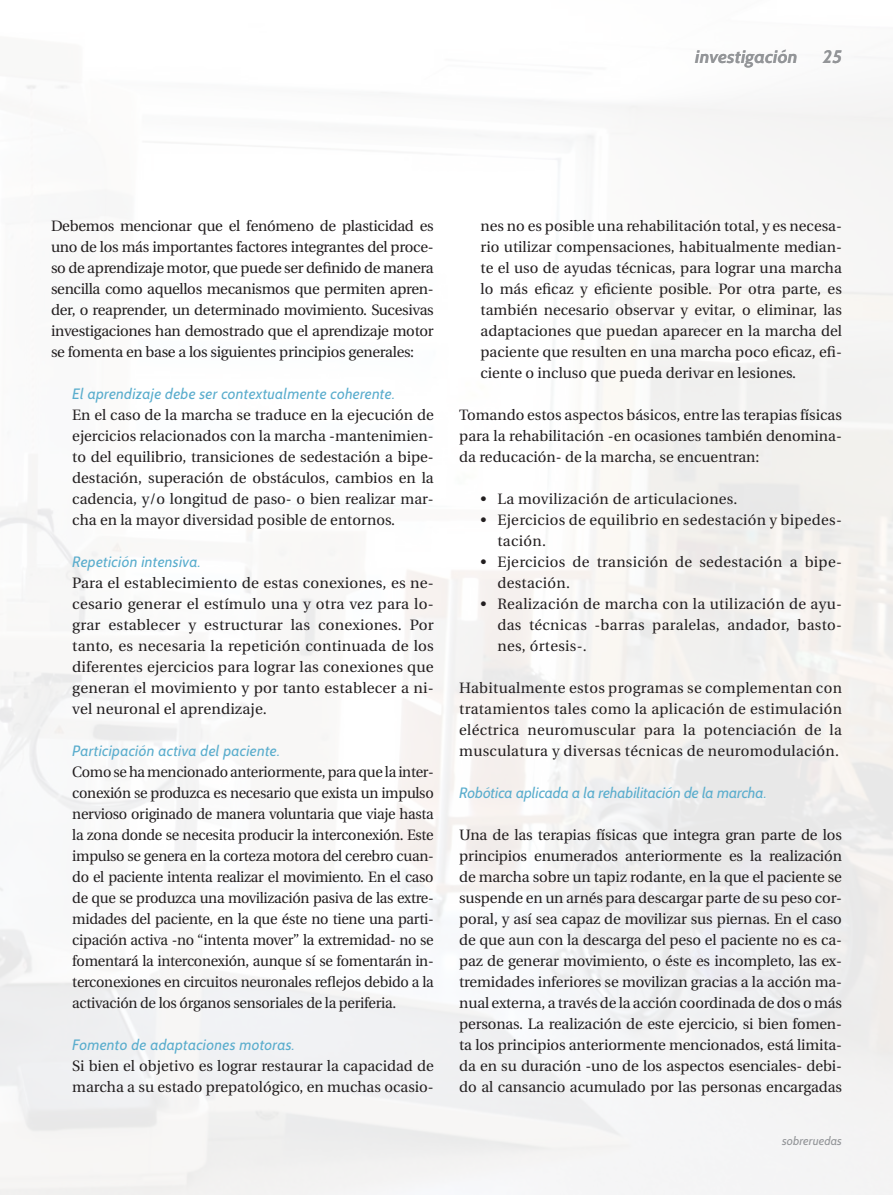
<style>
.page{position:relative;width:893px;height:1195px;background:#fff}
.page>*{position:absolute;margin:0;border:0;box-sizing:border-box;transform-origin:0 0}
.t1{font:italic 700 18px "Cabin";letter-spacing:.01em;color:#939598}
._7_COS_PRINCIPAL{font:15px/21px "Utopia";color:#231f20;text-align:justify}
._7_COS_PRINCIPAL-2{font:15px/21px "Utopia";letter-spacing:.02em;color:#231f20}
._7_1_COS_NEGRETA{font:italic 15px "Cabin";letter-spacing:.02em;color:#5aadcd}
._8_1_PREGUNTA_entrev{font:italic 15px "Cabin";color:#5aadcd}
.t2{font:italic 12px "Cabin";letter-spacing:.01em;color:#939598}
</style>
<div class="page">
<div style="left:0;top:0;width:893px;height:1195px;background:linear-gradient(to right,#fbfcfc,#f3f3f2)"></div>
<p class="t1" style="left:695px;top:46px;width:104px">investigación</p>
<p class="t1" style="left:823px;top:46px;width:21px">25</p>
<p class="_7_COS_PRINCIPAL" style="left:51px;top:216px;width:384px">Debemos mencionar que el fenómeno de plasticidad es uno de los más importantes factores integrantes del proce&shy;so de aprendizaje motor, que puede ser definido de manera sencilla como aquellos mecanismos que permiten apren&shy;der, o reaprender, un determinado movimiento. Sucesivas investigaciones han demostrado que el aprendizaje motor se fomenta en base a los siguientes principios generales:</p>
<p class="_7_1_COS_NEGRETA" style="left:72px;top:385px;width:324px">El aprendizaje debe ser contextualmente coherente.</p>
<p class="_7_COS_PRINCIPAL" style="left:72px;top:405px;width:363px">En el caso de la marcha se traduce en la ejecución de ejercicios relacionados con la marcha -mantenimien&shy;to del equilibrio, transiciones de sedestación a bipe&shy;destación, superación de obstáculos, cambios en la cadencia, y/o longitud de paso- o bien realizar mar&shy;cha en la mayor diversidad posible de entornos.</p>
<p class="_7_1_COS_NEGRETA" style="left:72px;top:553px;width:130px">Repetición intensiva.</p>
<p class="_7_COS_PRINCIPAL" style="left:72px;top:573px;width:363px">Para el establecimiento de estas conexiones, es ne&shy;cesario generar el estímulo una y otra vez para lo&shy;grar establecer y estructurar las conexiones. Por tanto, es necesaria la repetición continuada de los diferentes ejercicios para lograr las conexiones que generan el movimiento y por tanto establecer a ni&shy;vel neuronal el aprendizaje.</p>
<p class="_7_1_COS_NEGRETA" style="left:72px;top:742px;width:209px">Participación activa del paciente.</p>
<p class="_7_COS_PRINCIPAL" style="left:72px;top:762px;width:363px">Como se ha mencionado anteriormente, para que la inter&shy;conexión se produzca es necesario que exista un impulso nervioso originado de manera voluntaria que viaje hasta la zona donde se necesita producir la interconexión. Este impulso se genera en la corteza motora del cerebro cuan&shy;do el paciente intenta realizar el movimiento. En el caso de que se produzca una movilización pasiva de las extre&shy;midades del paciente, en la que éste no tiene una parti&shy;cipación activa -no “intenta mover” la extremidad- no se fomentará la interconexión, aunque sí se fomentarán in&shy;terconexiones en circuitos neuronales reflejos debido a la activación de los órganos sensoriales de la periferia.</p>
<p class="_7_1_COS_NEGRETA" style="left:72px;top:1036px;width:224px">Fomento de adaptaciones motoras.</p>
<p class="_7_COS_PRINCIPAL" style="left:72px;top:1056px;width:363px">Si bien el objetivo es lograr restaurar la capacidad de marcha a su estado prepatológico, en muchas ocasio-</p>
<p class="_7_COS_PRINCIPAL" style="left:480px;top:216px;width:363px">nes no es posible una rehabilitación total, y es necesa&shy;rio utilizar compensaciones, habitualmente median&shy;te el uso de ayudas técnicas, para lograr una marcha lo más eficaz y eficiente posible. Por otra parte, es también necesario observar y evitar, o eliminar, las adaptaciones que puedan aparecer en la marcha del paciente que resulten en una marcha poco eficaz, efi&shy;ciente o incluso que pueda derivar en lesiones.</p>
<p class="_7_COS_PRINCIPAL" style="left:459px;top:405px;width:384px">Tomando estos aspectos básicos, entre las terapias físicas para la rehabilitación -en ocasiones también denomina&shy;da reducación- de la marcha, se encuentran:</p>
<p class="_7_COS_PRINCIPAL-2" style="left:480px;top:489px;width:258px">• La movilización de articulaciones.</p>
<p class="_7_COS_PRINCIPAL-2" style="left:497px;top:510px;width:346px;text-indent:-17px">• Ejercicios de equilibrio en sedestación y bipedes&shy;tación.</p>
<p class="_7_COS_PRINCIPAL-2" style="left:497px;top:552px;width:346px;text-indent:-17px">• Ejercicios de transición de sedestación a bipe&shy;destación.</p>
<p class="_7_COS_PRINCIPAL" style="left:497px;top:594px;width:346px;text-indent:-17px">• Realización de marcha con la utilización de ayu&shy;das técnicas -barras paralelas, andador, basto&shy;nes, órtesis-.</p>
<p class="_7_COS_PRINCIPAL" style="left:459px;top:678px;width:384px">Habitualmente estos programas se complementan con tratamientos tales como la aplicación de estimulación eléctrica neuromuscular para la potenciación de la musculatura y diversas técnicas de neuromodulación.</p>
<p class="_8_1_PREGUNTA_entrev" style="left:459px;top:784px;width:309px">Robótica aplicada a la rehabilitación de la marcha.</p>
<p class="_7_COS_PRINCIPAL" style="left:459px;top:825px;width:384px">Una de las terapias físicas que integra gran parte de los principios enumerados anteriormente es la realización de marcha sobre un tapiz rodante, en la que el paciente se suspende en un arnés para descargar parte de su peso cor&shy;poral, y así sea capaz de movilizar sus piernas. En el caso de que aun con la descarga del peso el paciente no es ca&shy;paz de generar movimiento, o éste es incompleto, las ex&shy;tremidades inferiores se movilizan gracias a la acción ma&shy;nual externa, a través de la acción coordinada de dos o más personas. La realización de este ejercicio, si bien fomen&shy;ta los principios anteriormente mencionados, está limita&shy;da en su duración -uno de los aspectos esenciales- debi&shy;do al cansancio acumulado por las personas encargadas</p>
<p class="t2" style="left:782px;top:1133px;width:61px">sobreruedas</p>
</div>
